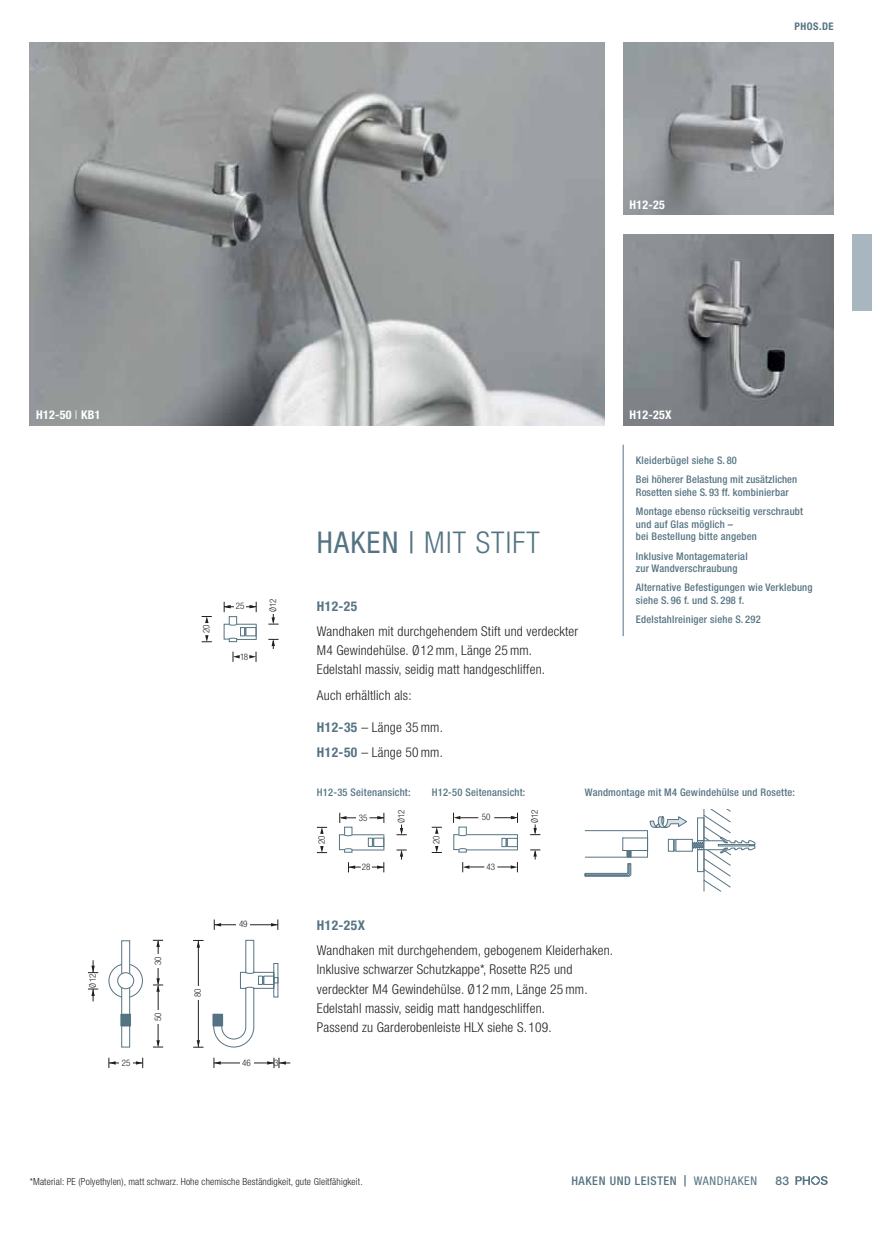
<style>
.page{position:relative;width:872px;height:1234px;background:#fff}
.page>*{position:absolute;margin:0;border:0;box-sizing:border-box;transform-origin:0 0}
.t1{font:300 condensed 30px "Helvetica Neue LT Std";letter-spacing:.04em;color:#557483}
.t2{font:300 condensed 13.5px/19.2px "Helvetica Neue LT Std";letter-spacing:.015em;color:#231f20}
.t3{font:700 condensed 13.5px "Helvetica Neue LT Std";letter-spacing:.03em;color:#557483}
.t4{font:500 condensed 12px "Helvetica Neue LT Std";letter-spacing:.05em;color:#557483}
.t5{font:700 condensed 12px "Helvetica Neue LT Std";letter-spacing:.02em;color:#fff}
.t6{font:500 12px "Helvetica Neue LT Std";color:#557483}
.t7{font:500 condensed 10.5px/12.8px "Helvetica Neue LT Std";letter-spacing:.02em;color:#557483}
.t8{font:700 condensed 10.5px "Helvetica Neue LT Std";letter-spacing:.05em;color:#557483}
.t9{font:300 condensed 9.75px "Helvetica Neue LT Std";letter-spacing:.015em;color:#231f20}
.t10{font:300 condensed 9px "Helvetica Neue LT Std";color:#231f20}
.s1{font-weight:400}
.s2{font-weight:700;color:#557483}
.s3{font-stretch:normal;font-size:11.25px}
</style>
<div class="page">
<img style="left:30px;top:43px;width:574px;height:382px">
<img style="left:623px;top:43px;width:210px;height:172px">
<img style="left:623px;top:234px;width:210px;height:191px">
<div style="left:109px;top:963px;width:34px;height:34px;border:1px solid #557483;border-radius:50%"></div>
<div style="left:122px;top:940px;width:8px;height:33px;background:#fff"></div>
<div style="left:121px;top:940px;width:9px;height:33px;border:1px solid #557483"></div>
<div style="left:122px;top:987px;width:8px;height:59px;background:#fff"></div>
<div style="left:121px;top:986px;width:9px;height:61px;border:1px solid #557483"></div>
<div style="left:117px;top:972px;width:17px;height:16px;border:1px solid #557483;border-radius:50%"></div>
<hr style="left:109px;top:1062px;width:34px;height:1px;background:#231f20">
<svg style="left:109px;top:1057px;width:7px;height:10px"></svg>
<svg style="left:136px;top:1057px;width:7px;height:10px"></svg>
<svg style="left:153px;top:1024px;width:10px;height:23px"></svg>
<svg style="left:153px;top:968px;width:10px;height:41px"></svg>
<svg style="left:153px;top:939px;width:10px;height:15px"></svg>
<svg style="left:88px;top:960px;width:10px;height:13px"></svg>
<svg style="left:88px;top:988px;width:10px;height:13px"></svg>
<div style="left:119px;top:1057px;width:14px;height:11px;background:#fff"></div>
<div style="left:120px;top:1013px;width:11px;height:13px;background:#557483"></div>
<svg style="left:584px;top:809px;width:171px;height:82px"></svg>
<div style="left:229px;top:616px;width:8px;height:8px;border:1px solid #557483"></div>
<svg style="left:224px;top:601px;width:10px;height:11px"></svg>
<svg style="left:246px;top:601px;width:11px;height:11px"></svg>
<svg style="left:202px;top:635px;width:10px;height:7px"></svg>
<svg style="left:202px;top:616px;width:10px;height:7px"></svg>
<svg style="left:233px;top:651px;width:7px;height:10px"></svg>
<svg style="left:249px;top:651px;width:8px;height:10px"></svg>
<svg style="left:268px;top:639px;width:11px;height:9px"></svg>
<svg style="left:268px;top:613px;width:11px;height:11px"></svg>
<svg style="left:228px;top:623px;width:29px;height:19px"></svg>
<svg style="left:317px;top:846px;width:10px;height:7px"></svg>
<svg style="left:317px;top:826px;width:10px;height:7px"></svg>
<svg style="left:396px;top:849px;width:11px;height:10px"></svg>
<svg style="left:396px;top:824px;width:11px;height:11px"></svg>
<svg style="left:339px;top:812px;width:17px;height:10px"></svg>
<svg style="left:369px;top:812px;width:15px;height:10px"></svg>
<svg style="left:348px;top:862px;width:13px;height:10px"></svg>
<svg style="left:372px;top:862px;width:12px;height:10px"></svg>
<hr style="left:352px;top:849px;width:32px;height:1px;background:#557483">
<hr style="left:352px;top:834px;width:32px;height:1px;background:#557483">
<div style="left:344px;top:826px;width:8px;height:9px;border:1px solid #557483"></div>
<div style="left:339px;top:834px;width:6px;height:15px;border:1px solid #557483"></div>
<svg style="left:344px;top:848px;width:8px;height:4px"></svg>
<svg style="left:344px;top:833px;width:9px;height:3px"></svg>
<div style="left:373px;top:837px;width:11px;height:9px;border:1px solid #557483"></div>
<svg style="left:368px;top:837px;width:6px;height:9px"></svg>
<svg style="left:517px;top:834px;width:1px;height:16px"></svg>
<hr style="left:466px;top:849px;width:51px;height:1px;background:#557483">
<hr style="left:466px;top:834px;width:51px;height:1px;background:#557483">
<div style="left:458px;top:826px;width:9px;height:9px;border:1px solid #557483"></div>
<div style="left:453px;top:834px;width:6px;height:15px;border:1px solid #557483"></div>
<svg style="left:458px;top:848px;width:9px;height:4px"></svg>
<svg style="left:458px;top:833px;width:9px;height:3px"></svg>
<svg style="left:432px;top:846px;width:10px;height:7px"></svg>
<svg style="left:432px;top:826px;width:10px;height:7px"></svg>
<svg style="left:530px;top:849px;width:10px;height:10px"></svg>
<svg style="left:530px;top:824px;width:10px;height:11px"></svg>
<svg style="left:453px;top:812px;width:25px;height:10px"></svg>
<svg style="left:494px;top:812px;width:24px;height:10px"></svg>
<svg style="left:462px;top:862px;width:22px;height:10px"></svg>
<svg style="left:497px;top:862px;width:21px;height:10px"></svg>
<div style="left:507px;top:838px;width:10px;height:8px;border:1px solid #557483"></div>
<svg style="left:502px;top:837px;width:6px;height:10px"></svg>
<hr style="left:198px;top:940px;width:1px;height:106px;background:#231f20">
<hr style="left:214px;top:924px;width:64px;height:1px;background:#231f20">
<svg style="left:214px;top:919px;width:7px;height:10px"></svg>
<svg style="left:271px;top:919px;width:7px;height:10px"></svg>
<div style="left:237px;top:918px;width:13px;height:11px;background:#fff"></div>
<hr style="left:214px;top:1062px;width:60px;height:1px;background:#231f20">
<svg style="left:214px;top:1057px;width:7px;height:10px"></svg>
<svg style="left:193px;top:1039px;width:10px;height:8px"></svg>
<svg style="left:193px;top:939px;width:10px;height:8px"></svg>
<svg style="left:267px;top:1057px;width:23px;height:10px"></svg>
<div style="left:193px;top:985px;width:10px;height:14px;background:#fff"></div>
<div style="left:240px;top:1057px;width:13px;height:11px;background:#fff"></div>
<svg style="left:212px;top:1013px;width:11px;height:13px"></svg>
<svg style="left:213px;top:939px;width:66px;height:108px"></svg>
<hr style="left:623px;top:444px;width:1px;height:192px;background:#557483">
<svg style="left:795px;top:1176px;width:32px;height:8px"></svg>
<div style="left:853px;top:234px;width:19px;height:76px;background:#a7b6bf"></div>
<p class="t5" style="left:629px;top:197px;width:37px">H12-25</p>
<p class="t8" style="left:794px;top:20px;width:41px">PHOS.DE</p>
<p class="t5" style="left:36px;top:408px;width:66px">H12-50 <span class="s1">|</span> KB1</p>
<p class="t10" style="left:203px;top:633px;width:10px;rotate:-90deg">20</p>
<p class="t10" style="left:236px;top:602px;width:10px">25</p>
<p class="t10" style="left:240px;top:653px;width:10px">18</p>
<p class="t10" style="left:270px;top:612px;width:15px;rotate:-90deg">Ø 12</p>
<p class="t10" style="left:89px;top:987px;width:15px;rotate:-90deg">Ø 12</p>
<p class="t10" style="left:122px;top:1058px;width:10px">25</p>
<p class="t10" style="left:155px;top:965px;width:10px;rotate:-90deg">30</p>
<p class="t10" style="left:155px;top:1020px;width:10px;rotate:-90deg">50</p>
<p class="t10" style="left:194px;top:996px;width:10px;rotate:-90deg">80</p>
<p class="t10" style="left:239px;top:920px;width:10px">49</p>
<p class="t10" style="left:242px;top:1058px;width:10px">46</p>
<p class="t10" style="left:274px;top:1058px;width:6px">3</p>
<h1 class="t1" style="left:317px;top:531px;width:224px"><span class="s1">HAKEN |</span> MIT STIFT</h1>
<p class="t3" style="left:317px;top:598px;width:42px">H12-25</p>
<p class="t2" style="left:317px;top:623px;width:263px">Wandhaken mit durchgehendem Stift und verdeckter<br>M4 Gewindehülse. Ø 12 mm, Länge 25 mm.<br>Edelstahl massiv, seidig matt handgeschliffen.</p>
<p class="t2" style="left:317px;top:687px;width:96px">Auch erhältlich als:</p>
<p class="t2" style="left:317px;top:715px;width:128px;line-height:25.5px"><span class="s2">H12-35</span> – Länge 35 mm.<br><span class="s2">H12-50</span> – Länge 50 mm.</p>
<p class="t5" style="left:629px;top:408px;width:44px">H12-25X</p>
<p class="t7" style="left:636px;top:451px;width:163px;line-height:19.2px">Kleiderbügel siehe S. 80<br>Bei höherer Belastung mit zusätzlichen</p>
<p class="t7" style="left:636px;top:483px;width:169px;line-height:19.2px">Rosetten siehe S. 93 ff. kombinierbar<br>Montage ebenso rückseitig verschraubt</p>
<p class="t7" style="left:636px;top:518px;width:122px">und auf Glas möglich –<br>bei Bestellung bitte angeben</p>
<p class="t7" style="left:636px;top:550px;width:113px">Inklusive Montagematerial zur Wandverschraubung</p>
<p class="t7" style="left:636px;top:582px;width:178px">Alternative Befestigungen wie Verklebung siehe S. 96 f. und S. 298 f.</p>
<p class="t7" style="left:636px;top:614px;width:126px">Edelstahlreiniger siehe S. 292</p>
<p class="t7" style="left:317px;top:786px;width:95px">H12-35 Seitenansicht:</p>
<p class="t7" style="left:432px;top:786px;width:95px">H12-50 Seitenansicht:</p>
<p class="t10" style="left:318px;top:843px;width:10px;rotate:-90deg">20</p>
<p class="t10" style="left:359px;top:814px;width:10px">35</p>
<p class="t10" style="left:362px;top:863px;width:10px">28</p>
<p class="t10" style="left:398px;top:823px;width:15px;rotate:-90deg">Ø 12</p>
<p class="t10" style="left:433px;top:843px;width:10px;rotate:-90deg">20</p>
<p class="t10" style="left:482px;top:813px;width:10px">50</p>
<p class="t10" style="left:486px;top:863px;width:10px">43</p>
<p class="t10" style="left:531px;top:822px;width:15px;rotate:-90deg">Ø 12</p>
<p class="t7" style="left:585px;top:786px;width:212px">Wandmontage mit M4 Gewindehülse und Rosette:</p>
<p class="t3" style="left:317px;top:916px;width:50px">H12-25X</p>
<p class="t2" style="left:317px;top:942px;width:298px">Wandhaken mit durchgehendem, gebogenem Kleiderhaken.<br>Inklusive schwarzer Schutzkappe*, Rosette R25 und verdeckter M4 Gewindehülse. Ø 12 mm, Länge 25 mm.<br>Edelstahl massiv, seidig matt handgeschliffen.<br>Passend zu Garderobenleiste HLX siehe S. 109.</p>
<p class="t4" style="left:571px;top:1176px;width:187px">HAKEN UND LEISTEN <span class="s3">|</span> <span class="s1">WANDHAKEN</span></p>
<p class="t9" style="left:30px;top:1177px;width:334px">*Material: PE (Polyethylen), matt schwarz. Hohe chemische Beständigkeit, gute Gleitfähigkeit.</p>
<p class="t6" style="left:775px;top:1173px;width:15px">83</p>
</div>
